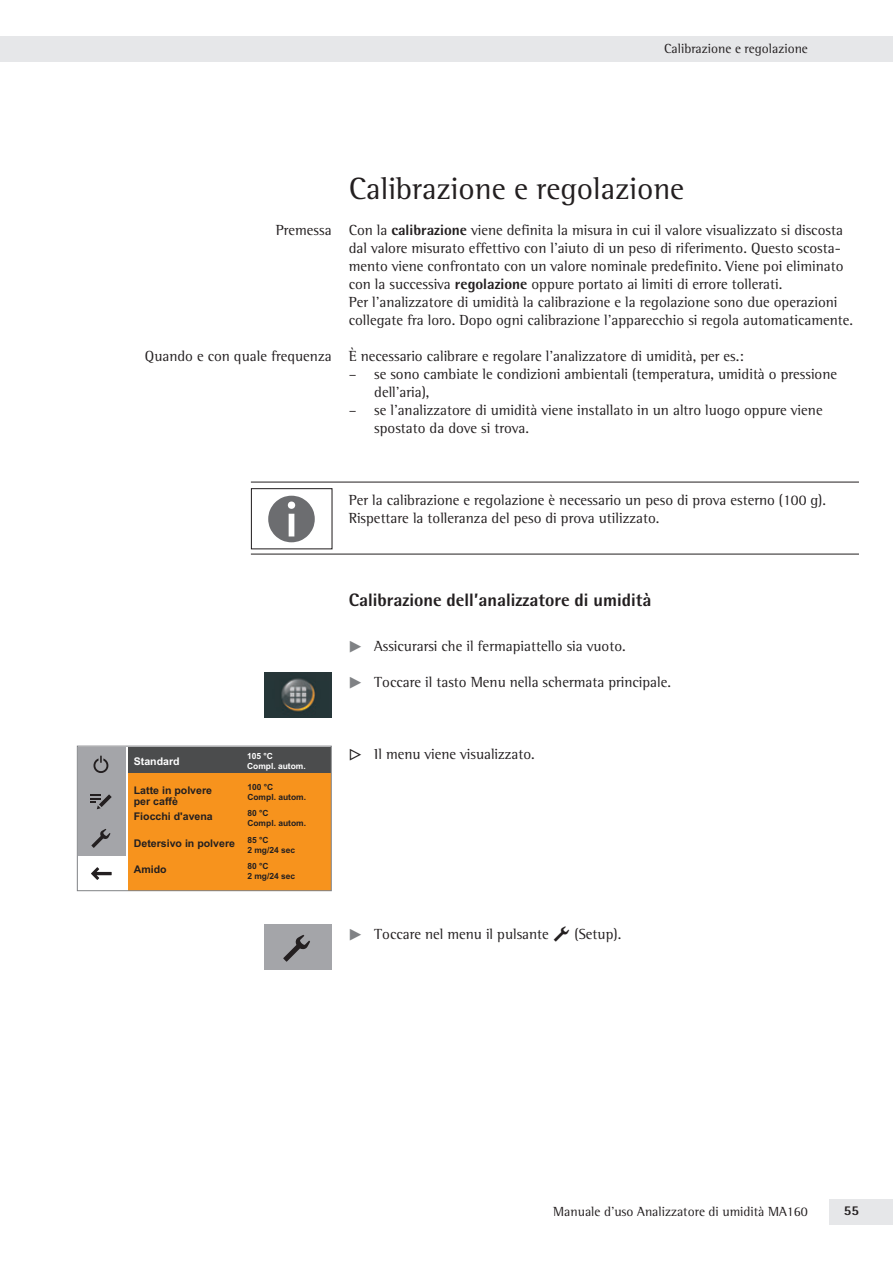
<style>
.page{position:relative;width:893px;height:1263px;background:#fff}
.page>*{position:absolute;margin:0;border:0;box-sizing:border-box;transform-origin:0 0}
.t1{font:31.5px "Sartorius Rotis Mail 2013";color:#231f20}
.t2{font:800 18px "Sartorius Rotis Sans 2013";color:#231f20}
.t3{font:15px/18px "Sartorius Rotis Mail 2013";color:#231f20}
.t4{font:13.5px "Sartorius Rotis Mail 2013";color:#231f20}
.t5{font:800 13.5px "Sartorius Rotis Sans 2013";color:#231f20}
.t6{font:700 10.65px/11.7px "Arial";color:#231f20}
.t7{font:700 10.65px "Arial";color:#fff}
.t8{font:700 8.4px/10.2px "Arial";color:#231f20}
.t9{font:700 8.4px/10.2px "Arial";color:#fff}
.s1{font-family:"Sartorius Rotis Sans 2013";font-weight:800}
.s2{font-family:"Pik 6";color:#808285}
.s3{font-family:"Pik 6"}
.s4{font-family:"phoenix SQP";font-size:18px}
</style>
<div class="page">
<div style="left:0;top:36px;width:893px;height:26px;background:#e6e7e9"></div>
<div style="left:829px;top:1199px;width:64px;height:26px;background:#e6e7e9"></div>
<hr style="left:251px;top:482px;width:608px;height:1px;background:#231f20">
<hr style="left:251px;top:554px;width:608px;height:1px;background:#231f20">
<img style="left:264px;top:673px;width:68px;height:45px">
<div style="left:128px;top:746px;width:203px;height:144px;background:#f7931d"></div>
<div style="left:128px;top:746px;width:203px;height:26px;background:#4b4c4d"></div>
<svg style="left:91px;top:867px;width:21px;height:13px"></svg>
<div style="left:78px;top:746px;width:48px;height:109px;background:#a4a5a9"></div>
<svg style="left:91px;top:829px;width:19px;height:19px"></svg>
<svg style="left:93px;top:755px;width:15px;height:18px"></svg>
<svg style="left:90px;top:794px;width:22px;height:15px"></svg>
<div style="left:77px;top:746px;width:255px;height:145px;border:1px solid #808285"></div>
<div style="left:264px;top:925px;width:68px;height:45px;background:#a4a5a9"></div>
<svg style="left:283px;top:935px;width:27px;height:27px"></svg>
<svg style="left:268px;top:496px;width:47px;height:46px"></svg>
<div style="left:251px;top:488px;width:82px;height:61px;border:1px solid #231f20"></div>
<p class="t4" style="left:664px;top:41px;width:145px">Calibrazione e regolazione</p>
<h1 class="t1" style="left:349px;top:170px;width:337px">Calibrazione e regolazione</h1>
<p class="t3" style="left:349px;top:221px;width:504px;text-indent:-73px">Premessa Con la <span class="s1">calibrazione</span> viene definita la misura in cui il valore visualizzato si discosta dal valore misurato effettivo con l’aiuto di un peso di riferimento. Questo scosta&shy;mento viene confrontato con un valore nominale predefinito. Viene poi eliminato con la successiva <span class="s1">regolazione</span> oppure portato ai limiti di errore tollerati.<br>Per l’analizzatore di umidità la calibrazione e la regolazione sono due operazioni collegate fra loro. Dopo ogni calibrazione l’apparecchio si regola automaticamente.</p>
<p class="t3" style="left:145px;top:347px;width:600px">Quando e con quale frequenza È necessario calibrare e regolare l’analizzatore di umidità, per es.:</p>
<p class="t3" style="left:374px;top:365px;width:464px;text-indent:-26px">– se sono cambiate le condizioni ambientali (temperatura, umidità o pressione dell’aria),</p>
<p class="t3" style="left:374px;top:401px;width:450px;text-indent:-26px">– se l’analizzatore di umidità viene installato in un altro luogo oppure viene spostato da dove si trova.</p>
<p class="t3" style="left:349px;top:491px;width:477px">Per la calibrazione e regolazione è necessario un peso di prova esterno (100 g).<br>Rispettare la tolleranza del peso di prova utilizzato.</p>
<p class="t7" style="left:134px;top:753px;width:47px">Standard</p>
<p class="t9" style="left:247px;top:751px;width:60px">105 °C<br>Compl. autom.</p>
<p class="t8" style="left:247px;top:782px;width:60px">100 °C<br>Compl. autom.</p>
<p class="t8" style="left:247px;top:808px;width:60px">80 °C<br>Compl. autom.</p>
<p class="t8" style="left:247px;top:834px;width:49px">85 °C<br>2 mg/24 sec</p>
<p class="t8" style="left:247px;top:861px;width:49px">80 °C<br>2 mg/24 sec</p>
<p class="t6" style="left:134px;top:784px;width:80px">Latte in polvere per caffè</p>
<p class="t6" style="left:134px;top:811px;width:80px">Fiocchi d'avena</p>
<p class="t6" style="left:134px;top:837px;width:103px">Detersivo in polvere</p>
<p class="t6" style="left:134px;top:864px;width:34px">Amido</p>
<p class="t2" style="left:349px;top:589px;width:304px">Calibrazione dell’analizzatore di umidità</p>
<p class="t3" style="left:349px;top:637px;width:277px"><span class="s2">t</span> Assicurarsi che il fermapiattello sia vuoto.</p>
<p class="t3" style="left:349px;top:673px;width:322px"><span class="s2">t</span> Toccare il tasto Menu nella schermata principale.</p>
<p class="t3" style="left:349px;top:745px;width:186px"><span class="s3">y</span> Il menu viene visualizzato.</p>
<p class="t3" style="left:349px;top:925px;width:272px"><span class="s2">t</span> Toccare nel menu il pulsante <span class="s4">i</span> (Setup).</p>
<p class="t4" style="left:553px;top:1203px;width:256px">Manuale d'uso Analizzatore di umidità MA160</p>
<p class="t5" style="left:844px;top:1202px;width:17px">55</p>
</div>
